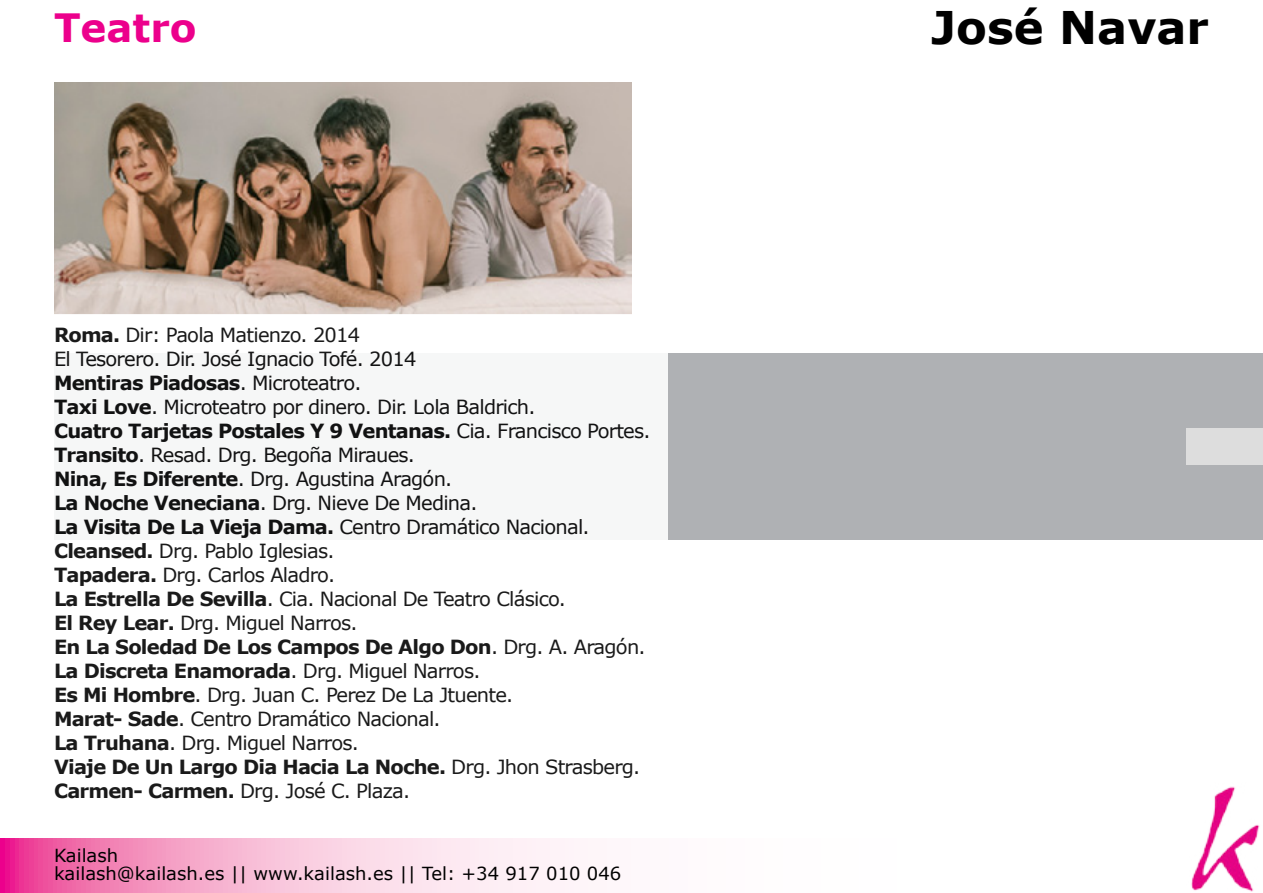
<style>
.page{position:relative;width:1263px;height:893px;background:#fff}
.page>*{position:absolute;margin:0;border:0;box-sizing:border-box;transform-origin:0 0}
.t1{font:700 45px "Verdana";color:#000}
.t2{font:700 39px "Verdana";color:#ec008c}
.t3{font:19.5px/24px "Verdana";letter-spacing:-.04em;color:#000}
.t4{font:18px/18px "Verdana";color:#000}
.s1{font-weight:700}
</style>
<div class="page">
<svg style="left:0;top:839px;width:574px;height:54px;background:#f7b3d3"></svg>
<div style="left:631px;top:353px;width:632px;height:187px;background:#afb1b4"></div>
<div style="left:1186px;top:428px;width:77px;height:37px;background:#ddd"></div>
<img style="left:1191px;top:786px;width:69px;height:106px">
<img style="left:54px;top:83px;width:577px;height:231px">
<div style="left:54px;top:314px;width:614px;height:496px;background:#fff"></div>
<h2 class="t2" style="left:54px;top:3px;width:144px">Teatro</h2>
<h1 class="t1" style="left:931px;top:-1px;width:279px">José Navar</h1>
<p class="t3" style="left:54px;top:322px;width:598px"><span class="s1">Roma.</span> Dir: Paola Matienzo. 2014<br>El Tesorero. Dir. José Ignacio Tofé. 2014<br><span class="s1">Mentiras Piadosas</span>. Microteatro.<br><span class="s1">Taxi Love</span>. Microteatro por dinero. Dir. Lola Baldrich.<br><span class="s1">Cuatro Tarjetas Postales Y 9 Ventanas.</span> Cia. Francisco Portes.<br><span class="s1">Transito</span>. Resad. Drg. Begoña Miraues.<br><span class="s1">Nina, Es Diferente</span>. Drg. Agustina Aragón.<br><span class="s1">La Noche Veneciana</span>. Drg. Nieve De Medina.<br><span class="s1">La Visita De La Vieja Dama.</span> Centro Dramático Nacional.<br><span class="s1">Cleansed.</span> Drg. Pablo Iglesias.<br><span class="s1">Tapadera.</span> Drg. Carlos Aladro.<br><span class="s1">La Estrella De Sevilla</span>. Cia. Nacional De Teatro Clásico.<br><span class="s1">El Rey Lear.</span> Drg. Miguel Narros.<br><span class="s1">En La Soledad De Los Campos De Algo Don</span>. Drg. A. Aragón.<br><span class="s1">La Discreta Enamorada</span>. Drg. Miguel Narros.<br><span class="s1">Es Mi Hombre</span>. Drg. Juan C. Perez De La Jtuente.<br><span class="s1">Marat- Sade</span>. Centro Dramático Nacional.<br><span class="s1">La Truhana</span>. Drg. Miguel Narros.<br><span class="s1">Viaje De Un Largo Dia Hacia La Noche.</span> Drg. Jhon Strasberg.<br><span class="s1">Carmen- Carmen.</span> Drg. José C. Plaza.</p>
<p class="t4" style="left:54px;top:845px;width:569px">Kailash<br>kailash@kailash.es || www.kailash.es || Tel: +34 917 010 046</p>
</div>
